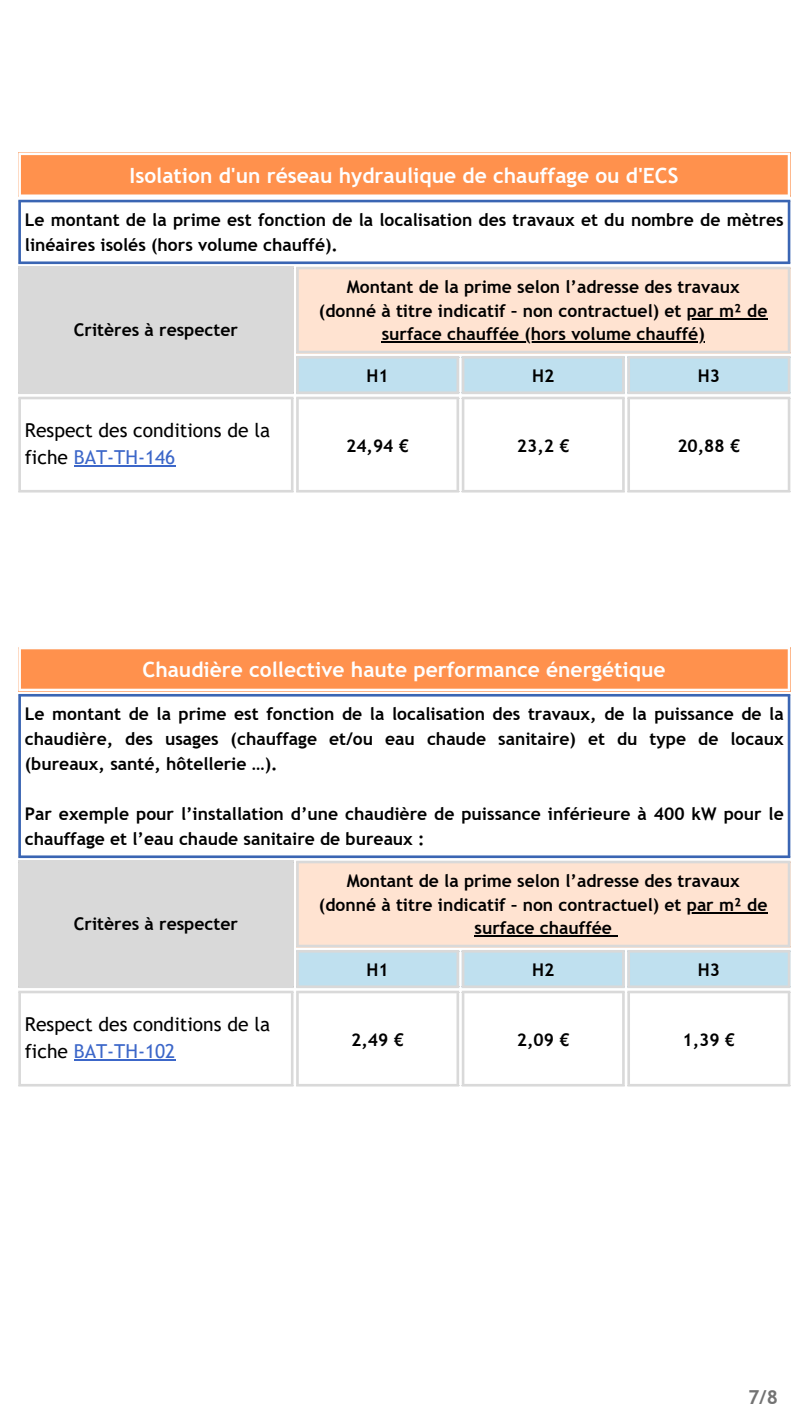
<style>
.page{position:relative;width:798px;height:1418px;background:#fff}
.page>*{position:absolute;margin:0;border:0;box-sizing:border-box;transform-origin:0 0}
.t1{font:700 21px "Trebuchet MS";color:#fefefe}
.t2{font:19.25px/26.2px "Trebuchet MS";color:#000}
.t3{font:700 19.25px "Trebuchet MS";color:#737373}
.t4{font:700 17.5px/24.8px "Trebuchet MS";color:#000}
.s1{color:#3c67c9}
</style>
<div class="page">
<div style="left:18px;top:152px;width:772px;height:45px;background:#ff914d"></div>
<div style="left:18px;top:267px;width:276px;height:127px;background:#d9d9d9"></div>
<div style="left:296px;top:267px;width:494px;height:86px;background:#ffe3d1"></div>
<div style="left:299px;top:356px;width:489px;height:38px;background:#bfe0ef"></div>
<hr style="left:687px;top:318px;width:81px;height:1px;background:#000">
<hr style="left:382px;top:341px;width:323px;height:2px;background:#000">
<hr style="left:74px;top:465px;width:101px;height:1px;background:#3c67c9">
<hr style="left:18px;top:155px;width:3px;height:39px;background:#fefefe">
<hr style="left:788px;top:155px;width:2px;height:39px;background:#fefefe">
<hr style="left:18px;top:152px;width:772px;height:3px;background:#fefefe">
<hr style="left:18px;top:194px;width:772px;height:3px;background:#fefefe">
<hr style="left:18px;top:202px;width:3px;height:59px;background:#3a65b3">
<hr style="left:788px;top:202px;width:2px;height:59px;background:#3a65b3">
<hr style="left:18px;top:200px;width:772px;height:2px;background:#3a65b3">
<hr style="left:18px;top:261px;width:772px;height:3px;background:#3a65b3">
<hr style="left:296px;top:269px;width:3px;height:82px;background:#d9d9d9">
<hr style="left:788px;top:269px;width:2px;height:82px;background:#d9d9d9">
<hr style="left:296px;top:267px;width:494px;height:2px;background:#d9d9d9">
<hr style="left:296px;top:351px;width:494px;height:2px;background:#d9d9d9">
<hr style="left:296px;top:358px;width:3px;height:33px;background:#d9d9d9">
<hr style="left:457px;top:358px;width:2px;height:33px;background:#d9d9d9">
<hr style="left:296px;top:356px;width:163px;height:2px;background:#d9d9d9">
<hr style="left:296px;top:391px;width:163px;height:3px;background:#d9d9d9">
<hr style="left:462px;top:358px;width:2px;height:33px;background:#d9d9d9">
<hr style="left:622px;top:358px;width:3px;height:33px;background:#d9d9d9">
<hr style="left:462px;top:356px;width:163px;height:2px;background:#d9d9d9">
<hr style="left:462px;top:391px;width:163px;height:3px;background:#d9d9d9">
<hr style="left:627px;top:358px;width:3px;height:33px;background:#d9d9d9">
<hr style="left:788px;top:358px;width:2px;height:33px;background:#d9d9d9">
<hr style="left:627px;top:356px;width:163px;height:2px;background:#d9d9d9">
<hr style="left:627px;top:391px;width:163px;height:3px;background:#d9d9d9">
<hr style="left:18px;top:399px;width:3px;height:91px;background:#d9d9d9">
<hr style="left:291px;top:399px;width:3px;height:91px;background:#d9d9d9">
<hr style="left:18px;top:397px;width:276px;height:2px;background:#d9d9d9">
<hr style="left:18px;top:490px;width:276px;height:2px;background:#d9d9d9">
<hr style="left:296px;top:399px;width:3px;height:91px;background:#d9d9d9">
<hr style="left:457px;top:399px;width:2px;height:91px;background:#d9d9d9">
<hr style="left:296px;top:397px;width:163px;height:2px;background:#d9d9d9">
<hr style="left:296px;top:490px;width:163px;height:2px;background:#d9d9d9">
<hr style="left:462px;top:399px;width:2px;height:91px;background:#d9d9d9">
<hr style="left:622px;top:399px;width:3px;height:91px;background:#d9d9d9">
<hr style="left:462px;top:397px;width:163px;height:2px;background:#d9d9d9">
<hr style="left:462px;top:490px;width:163px;height:2px;background:#d9d9d9">
<hr style="left:627px;top:399px;width:3px;height:91px;background:#d9d9d9">
<hr style="left:788px;top:399px;width:2px;height:91px;background:#d9d9d9">
<hr style="left:627px;top:397px;width:163px;height:2px;background:#d9d9d9">
<hr style="left:627px;top:490px;width:163px;height:2px;background:#d9d9d9">
<div style="left:18px;top:646px;width:772px;height:45px;background:#ff914d"></div>
<div style="left:18px;top:860px;width:276px;height:128px;background:#d9d9d9"></div>
<div style="left:296px;top:860px;width:494px;height:87px;background:#ffe3d1"></div>
<div style="left:299px;top:950px;width:489px;height:38px;background:#bfe0ef"></div>
<hr style="left:687px;top:912px;width:81px;height:1px;background:#000">
<hr style="left:475px;top:935px;width:137px;height:2px;background:#000">
<hr style="left:74px;top:1059px;width:101px;height:1px;background:#3c67c9">
<hr style="left:18px;top:649px;width:3px;height:39px;background:#fefefe">
<hr style="left:788px;top:649px;width:2px;height:39px;background:#fefefe">
<hr style="left:18px;top:646px;width:772px;height:3px;background:#fefefe">
<hr style="left:18px;top:688px;width:772px;height:3px;background:#fefefe">
<hr style="left:18px;top:696px;width:3px;height:159px;background:#3a65b3">
<hr style="left:788px;top:696px;width:2px;height:159px;background:#3a65b3">
<hr style="left:18px;top:694px;width:772px;height:2px;background:#3a65b3">
<hr style="left:18px;top:855px;width:772px;height:3px;background:#3a65b3">
<hr style="left:296px;top:863px;width:3px;height:81px;background:#d9d9d9">
<hr style="left:788px;top:863px;width:2px;height:81px;background:#d9d9d9">
<hr style="left:296px;top:860px;width:494px;height:3px;background:#d9d9d9">
<hr style="left:296px;top:944px;width:494px;height:3px;background:#d9d9d9">
<hr style="left:296px;top:952px;width:3px;height:33px;background:#d9d9d9">
<hr style="left:457px;top:952px;width:2px;height:33px;background:#d9d9d9">
<hr style="left:296px;top:950px;width:163px;height:2px;background:#d9d9d9">
<hr style="left:296px;top:985px;width:163px;height:3px;background:#d9d9d9">
<hr style="left:462px;top:952px;width:2px;height:33px;background:#d9d9d9">
<hr style="left:622px;top:952px;width:3px;height:33px;background:#d9d9d9">
<hr style="left:462px;top:950px;width:163px;height:2px;background:#d9d9d9">
<hr style="left:462px;top:985px;width:163px;height:3px;background:#d9d9d9">
<hr style="left:627px;top:952px;width:3px;height:33px;background:#d9d9d9">
<hr style="left:788px;top:952px;width:2px;height:33px;background:#d9d9d9">
<hr style="left:627px;top:950px;width:163px;height:2px;background:#d9d9d9">
<hr style="left:627px;top:985px;width:163px;height:3px;background:#d9d9d9">
<hr style="left:18px;top:993px;width:3px;height:91px;background:#d9d9d9">
<hr style="left:291px;top:993px;width:3px;height:91px;background:#d9d9d9">
<hr style="left:18px;top:990px;width:276px;height:3px;background:#d9d9d9">
<hr style="left:18px;top:1084px;width:276px;height:2px;background:#d9d9d9">
<hr style="left:296px;top:993px;width:3px;height:91px;background:#d9d9d9">
<hr style="left:457px;top:993px;width:2px;height:91px;background:#d9d9d9">
<hr style="left:296px;top:990px;width:163px;height:3px;background:#d9d9d9">
<hr style="left:296px;top:1084px;width:163px;height:2px;background:#d9d9d9">
<hr style="left:462px;top:993px;width:2px;height:91px;background:#d9d9d9">
<hr style="left:622px;top:993px;width:3px;height:91px;background:#d9d9d9">
<hr style="left:462px;top:990px;width:163px;height:3px;background:#d9d9d9">
<hr style="left:462px;top:1084px;width:163px;height:2px;background:#d9d9d9">
<hr style="left:627px;top:993px;width:3px;height:91px;background:#d9d9d9">
<hr style="left:788px;top:993px;width:2px;height:91px;background:#d9d9d9">
<hr style="left:627px;top:990px;width:163px;height:3px;background:#d9d9d9">
<hr style="left:627px;top:1084px;width:163px;height:2px;background:#d9d9d9">
<p class="t1" style="left:129px;top:163px;width:550px">Isolation d'un réseau hydraulique de chauffage ou d'ECS</p>
<p class="t4" style="left:25px;top:207px;width:760px">Le montant de la prime est fonction de la localisation des travaux et du nombre de mètres linéaires isolés (hors volume chauffé).</p>
<p class="t4" style="left:74px;top:317px;width:166px">Critères à respecter</p>
<p class="t2" style="left:25px;top:417px;width:247px">Respect des conditions de la fiche <span class="s1">BAT-TH-146</span></p>
<p class="t4" style="left:319px;top:275px;width:450px;line-height:23.6px;text-align:center">Montant de la prime selon l’adresse des travaux (donné à titre indicatif – non contractuel) et par m² de surface chauffée (hors volume chauffé)</p>
<p class="t4" style="left:367px;top:363px;width:24px">H1</p>
<p class="t4" style="left:532px;top:363px;width:24px">H2</p>
<p class="t4" style="left:698px;top:363px;width:24px">H3</p>
<p class="t4" style="left:346px;top:433px;width:64px">24,94 €</p>
<p class="t4" style="left:517px;top:433px;width:54px">23,2 €</p>
<p class="t4" style="left:677px;top:433px;width:64px">20,88 €</p>
<p class="t1" style="left:143px;top:657px;width:524px">Chaudière collective haute performance énergétique</p>
<p class="t4" style="left:25px;top:701px;width:760px;text-align:justify">Le montant de la prime est fonction de la localisation des travaux, de la puissance de la chaudière, des usages (chauffage et/ou eau chaude sanitaire) et du type de locaux (bureaux, santé, hôtellerie …).</p>
<p class="t4" style="left:25px;top:801px;width:760px">Par exemple pour l’installation d’une chaudière de puissance inférieure à 400 kW pour le chauffage et l’eau chaude sanitaire de bureaux :</p>
<p class="t4" style="left:74px;top:911px;width:166px">Critères à respecter</p>
<p class="t2" style="left:25px;top:1011px;width:247px">Respect des conditions de la fiche <span class="s1">BAT-TH-102</span></p>
<p class="t4" style="left:319px;top:869px;width:450px;line-height:23.6px;text-align:center">Montant de la prime selon l’adresse des travaux (donné à titre indicatif – non contractuel) et par m² de surface chauffée</p>
<p class="t4" style="left:367px;top:957px;width:24px">H1</p>
<p class="t4" style="left:532px;top:957px;width:24px">H2</p>
<p class="t4" style="left:698px;top:957px;width:24px">H3</p>
<p class="t4" style="left:351px;top:1027px;width:54px">2,49 €</p>
<p class="t4" style="left:517px;top:1027px;width:54px">2,09 €</p>
<p class="t4" style="left:683px;top:1027px;width:54px">1,39 €</p>
<p class="t3" style="left:748px;top:1386px;width:32px">7/8</p>
</div>
